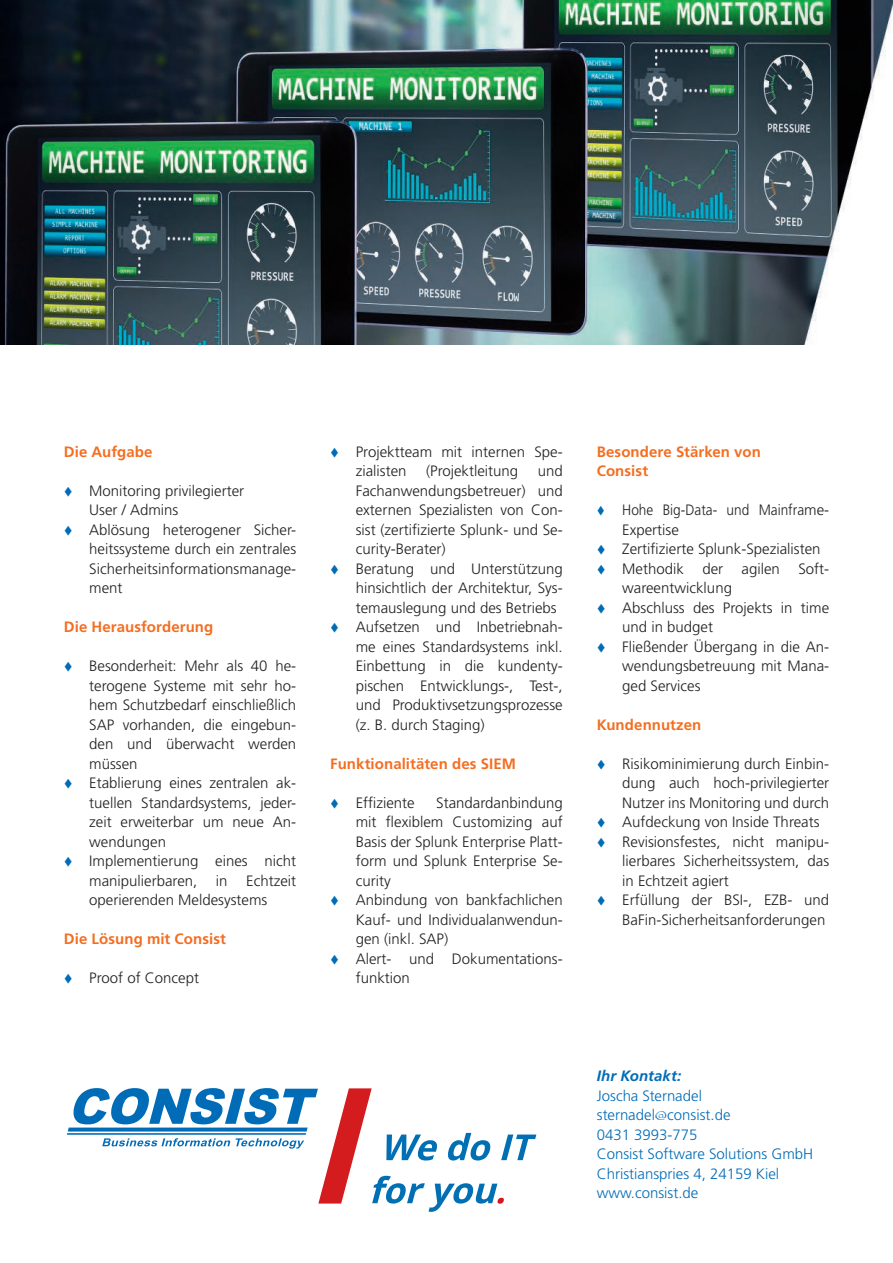
<style>
.page{position:relative;width:893px;height:1263px;background:#fff}
.page>*{position:absolute;margin:0;border:0;box-sizing:border-box;transform-origin:0 0}
.t1{font:300 15px/19.5px "Frutiger LT Std";color:#231f20}
.t2{font:300 15px/19.5px "Frutiger LT Std";color:#231f20;scale:.91 1}
.t3{font:300 15px/19.5px "Frutiger LT Std";color:#006cb7}
.t4{font:700 15px/19.5px "Frutiger LT Std";letter-spacing:.005em;color:#f36e21}
.t5{font:italic 700 15px "Frutiger LT Std";letter-spacing:.005em;color:#006cb7}
.s1{font-family:"Papyrus";font-weight:400}
</style>
<div class="page">
<img style="left:0;top:0;width:893px;height:344px">
<hr style="left:67px;top:1133px;width:239px;height:2px;background:#006cb7">
<svg style="left:68px;top:1088px;width:468px;height:124px"></svg>
<p class="t4" style="left:64px;top:442px;width:90px">Die Aufgabe</p>
<p class="t1" style="left:89px;top:481px;width:208px">Monitoring privilegierter<br>User / Admins<br>Ablösung heterogener Sicher&shy;heitssysteme durch ein zentrales<br>Sicherheitsinformationsmanage&shy;ment</p>
<p class="t4" style="left:64px;top:617px;width:151px">Die Herausforderung</p>
<p class="t1" style="left:89px;top:657px;width:208px">Besonderheit: Mehr als 40 he&shy;terogene Systeme mit sehr ho&shy;hem Schutzbedarf einschließlich<br>SAP vorhanden, die eingebun&shy;den und überwacht werden müssen<br>Etablierung eines zentralen ak&shy;tuellen Standardsystems, jeder&shy;zeit erweiterbar um neue An&shy;wendungen<br>Implementierung eines nicht manipulierbaren, in Echtzeit operierenden Meldesystems</p>
<p class="t4" style="left:64px;top:929px;width:164px">Die Lösung mit Consist</p>
<p class="t1" style="left:89px;top:969px;width:111px">Proof of Concept</p>
<p class="t1" style="left:356px;top:442px;width:208px">Projektteam mit internen Spe&shy;zialisten</p>
<p class="t1" style="left:426px;top:462px;width:94px">(Projektleitung</p>
<p class="t1" style="left:356px;top:462px;width:208px;text-indent:182px">und<br>Fachanwendungsbetreuer) und externen Spezialisten von Con&shy;sist (zertifizierte Splunk- und Se&shy;curity-Berater)<br>Beratung und Unterstützung hinsichtlich der Architektur, Sys&shy;temauslegung und des Betriebs<br>Aufsetzen und Inbetriebnah&shy;me eines Standardsystems inkl.<br>Einbettung in die kundenty&shy;pischen Entwicklungs-, Test-, und Produktivsetzungsprozesse (z. B. durch Staging)</p>
<p class="t4" style="left:330px;top:754px;width:187px">Funktionalitäten des SIEM</p>
<p class="t1" style="left:356px;top:793px;width:60px">Effiziente</p>
<p class="t1" style="left:356px;top:793px;width:208px;text-indent:80px">Standardanbindung mit flexiblem Customizing auf<br>Basis der Splunk Enterprise Platt&shy;form und Splunk Enterprise Se&shy;curity<br>Anbindung von bankfachlichen<br>Kauf- und Individualanwendun&shy;gen (inkl. SAP)<br>Alert- und Dokumentations&shy;funktion</p>
<p class="t4" style="left:597px;top:442px;width:166px">Besondere Stärken von<br>Consist</p>
<p class="t2" style="left:622px;top:501px;width:229px">Hohe Big-Data- und Mainframe-<br>Expertise<br>Zertifizierte Splunk-Spezialisten<br>Methodik der agilen Soft&shy;wareentwicklung<br>Abschluss des Projekts in time und in budget<br>Fließender Übergang in die An&shy;wendungsbetreuung mit Mana&shy;ged Services</p>
<p class="t4" style="left:597px;top:715px;width:106px">Kundennutzen</p>
<p class="t1" style="left:622px;top:754px;width:208px">Risikominimierung durch Einbin&shy;dung auch hoch-privilegierter<br>Nutzer ins Monitoring und durch<br>Aufdeckung von Inside Threats<br>Revisionsfestes, nicht manipu&shy;lierbares Sicherheitssystem, das in Echtzeit agiert<br>Erfüllung der BSI-, EZB- und<br>BaFin-Sicherheitsanforderungen</p>
<p class="t5" style="left:597px;top:1067px;width:86px">Ihr Kontakt:</p>
<p class="t3" style="left:597px;top:1086px;width:218px">Joscha Sternadel sternadel<span class="s1">@</span>consist.de<br>0431 3993-775<br>Consist Software Solutions GmbH<br>Christianspries 4, 24159 Kiel www.consist.de</p>
</div>
